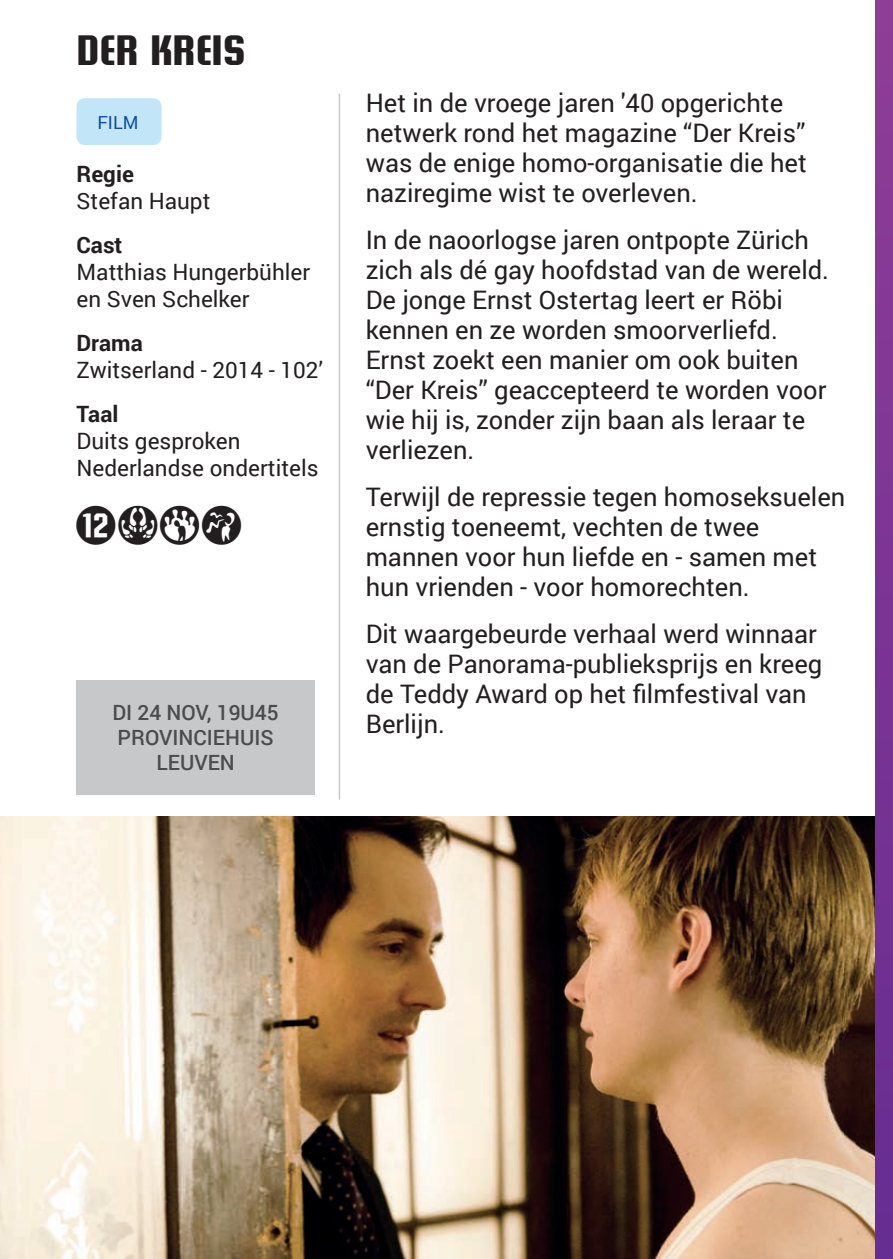
<style>
.page{position:relative;width:893px;height:1259px;background:#fff}
.page>*{position:absolute;margin:0;border:0;box-sizing:border-box;transform-origin:0 0}
.t1{font:700 42px "Briem Akademi Std";color:#231f20}
.t2{font:39px "DVD Symbol";color:#231f20}
.t3{font:25.5px/30px "Roboto";color:#231f20}
.t4{font:22.5px/27px "Roboto";color:#231f20}
.t5{font:700 22.5px "Roboto";color:#231f20}
.t6{font:500 21px/25.2px "Roboto";color:#4b4c4d;text-align:center}
.t7{font:18px "Roboto";color:#0d4da1}
</style>
<div class="page">
<img style="left:0;top:816px;width:876px;height:443px">
<div style="left:876px;top:0;width:17px;height:1259px;background:linear-gradient(to bottom,#8f3d97,#662c91)"></div>
<div style="left:77px;top:680px;width:238px;height:115px;background:#c7c8ca"></div>
<hr style="left:339px;top:94px;width:1px;height:705px;background:#c7c8ca">
<div style="left:77px;top:98px;width:85px;height:47px;background:#c2e6f8;border-radius:9px"></div>
<h1 class="t1" style="left:77px;top:27px;width:171px">DER KREIS</h1>
<p class="t7" style="left:97px;top:110px;width:43px">FILM</p>
<p class="t5" style="left:77px;top:158px;width:59px">Regie</p>
<p class="t4" style="left:77px;top:186px;width:136px">Stefan Haupt</p>
<p class="t5" style="left:77px;top:229px;width:47px">Cast</p>
<p class="t4" style="left:77px;top:257px;width:235px">Matthias Hungerbühler en Sven Schelker</p>
<p class="t5" style="left:77px;top:327px;width:68px">Drama</p>
<p class="t4" style="left:77px;top:355px;width:248px">Zwitserland - 2014 - 102’</p>
<p class="t5" style="left:77px;top:398px;width:43px">Taal</p>
<p class="t4" style="left:77px;top:426px;width:243px">Duits gesproken<br>Nederlandse ondertitels</p>
<h2 class="t2" style="left:202px;top:506px;width:43px">●</h2>
<p class="t6" style="left:112px;top:698px;width:168px">DI 24 NOV, 19U45<br>PROVINCIEHUIS<br>LEUVEN</p>
<p class="t3" style="left:366px;top:87px;width:443px">Het in de vroege jaren '40 opgerichte netwerk rond het magazine “Der Kreis” was de enige homo-organisatie die het naziregime wist te overleven.</p>
<p class="t3" style="left:366px;top:224px;width:465px">In de naoorlogse jaren ontpopte Zürich zich als dé gay hoofdstad van de wereld.<br>De jonge Ernst Ostertag leert er Röbi kennen en ze worden smoorverliefd.<br>Ernst zoekt een manier om ook buiten “Der Kreis” geaccepteerd te worden voor wie hij is, zonder zijn baan als leraar te verliezen.</p>
<p class="t3" style="left:366px;top:481px;width:481px">Terwijl de repressie tegen homoseksuelen ernstig toeneemt, vechten de twee mannen voor hun liefde en - samen met hun vrienden - voor homorechten.</p>
<p class="t3" style="left:366px;top:618px;width:458px">Dit waargebeurde verhaal werd winnaar van de Panorama-publieksprijs en kreeg de Teddy Award op het filmfestival van<br>Berlijn.</p>
</div>
